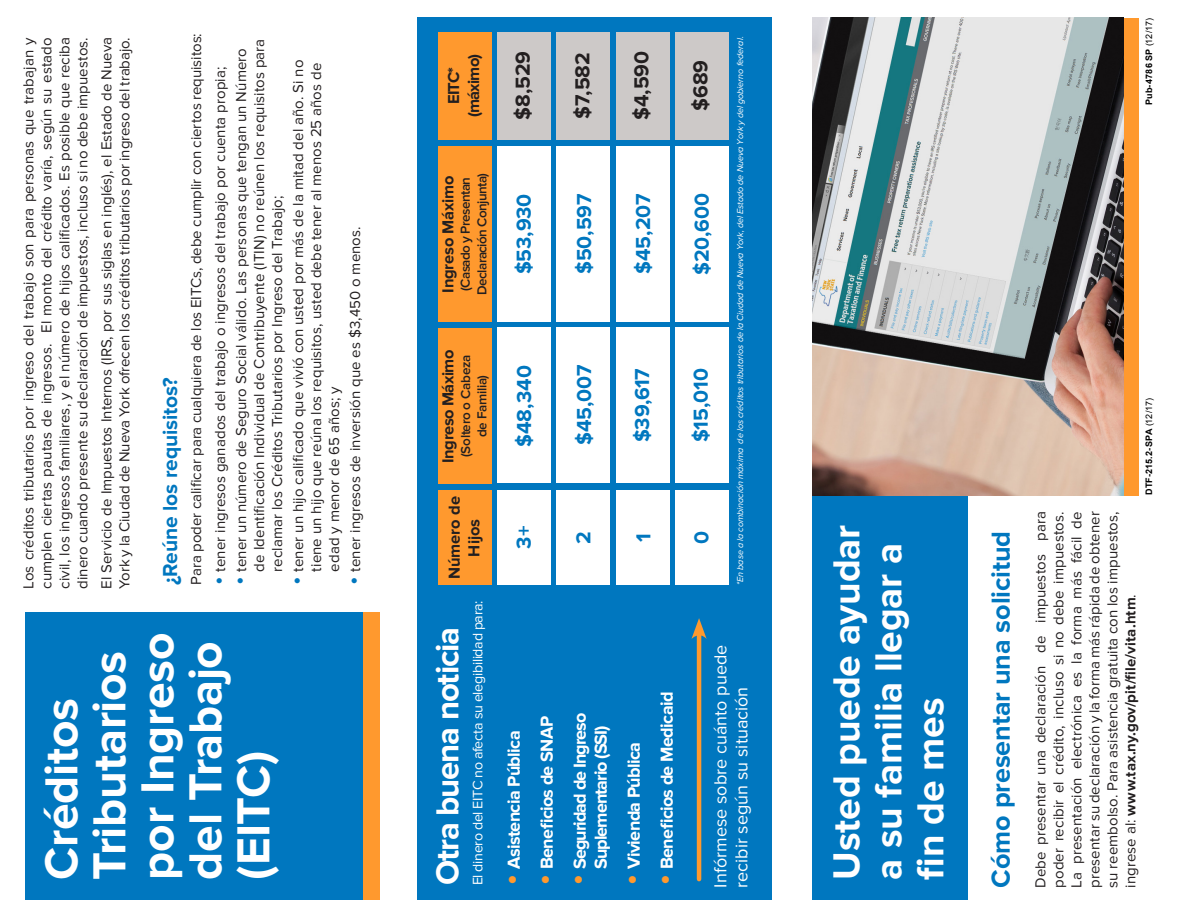
<style>
.page{position:relative;width:1188px;height:918px;background:#fff}
.page>*{position:absolute;margin:0;border:0;box-sizing:border-box;transform-origin:0 0}
.t1{font:700 48px/48px "Proxima Nova";letter-spacing:-.005em;color:#fff}
.t2{font:700 39px/42px "Proxima Nova";letter-spacing:-.01em;color:#fff}
.t3{font:700 33px "Proxima Nova";letter-spacing:-.035em;color:#fff}
.t4{font:700 27px "Proxima Nova";letter-spacing:-.005em;color:#0077bf}
.t5{font:700 21px "Proxima Nova";letter-spacing:-.005em;color:#0077bf}
.t6{font:700 21px "Proxima Nova";color:#231f20}
.t7{font:700 18px/21px "Proxima Nova";letter-spacing:-.035em;color:#fff;text-align:center}
.t8{font:18px/21px "Proxima Nova";color:#fff}
.t9{font:700 16.5px/19.8px "Proxima Nova";letter-spacing:-.01em;color:#231f20;text-align:center}
.t10{font:700 16.5px "Proxima Nova";letter-spacing:-.03em;color:#231f20}
.t11{font:15px/18px "Proxima Nova";letter-spacing:.005em;color:#231f20;text-align:justify}
.t12{font:14.25px "Proxima Nova";letter-spacing:-.02em;color:#fff}
.t13{font:600 13.5px/16.5px "Proxima Nova";letter-spacing:-.035em;color:#231f20;text-align:center}
.t14{font:italic 9px "Proxima Nova";color:#fff}
.t15{font:700 9px "Arial";letter-spacing:.015em;color:#000}
.s1{font-size:24px;color:#0077bf}
.s2{font-size:30px;color:#ff992e}
.s3{font-weight:400}
.s4{font-weight:700}
</style>
<div class="page">
<div style="left:813px;top:496px;width:155px;height:404px;background:#0077bf"></div>
<div style="left:417px;top:18px;width:354px;height:882px;background:#0077bf"></div>
<div style="left:26px;top:612px;width:345px;height:288px;background:#0077bf"></div>
<hr style="left:697px;top:631px;width:4px;height:248px;background:#ff992e">
<svg style="left:691px;top:618px;width:16px;height:21px"></svg>
<div style="left:1122px;top:18px;width:16px;height:478px;background:#ff992e"></div>
<img style="left:813px;top:18px;width:310px;height:478px">
<div style="left:364px;top:612px;width:16px;height:288px;background:#ff992e"></div>
<div style="left:497px;top:146px;width:54px;height:176px;background:#fff"></div>
<div style="left:556px;top:146px;width:54px;height:176px;background:#fff"></div>
<div style="left:675px;top:146px;width:54px;height:176px;background:#fff"></div>
<div style="left:616px;top:146px;width:54px;height:176px;background:#fff"></div>
<div style="left:438px;top:490px;width:54px;height:95px;background:#ff992e"></div>
<div style="left:438px;top:146px;width:54px;height:176px;background:#ff992e"></div>
<div style="left:497px;top:490px;width:54px;height:95px;background:#fff"></div>
<div style="left:556px;top:490px;width:54px;height:95px;background:#fff"></div>
<div style="left:616px;top:490px;width:54px;height:95px;background:#fff"></div>
<div style="left:675px;top:490px;width:54px;height:95px;background:#fff"></div>
<div style="left:497px;top:32px;width:54px;height:108px;background:#cdc9c8"></div>
<div style="left:556px;top:32px;width:54px;height:108px;background:#cdc9c8"></div>
<div style="left:675px;top:32px;width:54px;height:108px;background:#cdc9c8"></div>
<div style="left:616px;top:32px;width:54px;height:108px;background:#cdc9c8"></div>
<div style="left:438px;top:32px;width:54px;height:108px;background:#ff992e"></div>
<div style="left:497px;top:328px;width:54px;height:155px;background:#fff"></div>
<div style="left:556px;top:328px;width:54px;height:155px;background:#fff"></div>
<div style="left:675px;top:328px;width:54px;height:155px;background:#fff"></div>
<div style="left:616px;top:328px;width:54px;height:155px;background:#fff"></div>
<div style="left:438px;top:328px;width:54px;height:156px;background:#ff992e"></div>
<p class="t11" style="left:20px;top:589px;width:553px;rotate:-90deg">Los créditos tributarios por ingreso del trabajo son para personas que trabajan y cumplen ciertas pautas de ingresos. El monto del crédito varía, según su estado civil, los ingresos familiares, y el número de hijos calificados. Es posible que reciba dinero cuando presente su declaración de impuestos, incluso si no debe impuestos.</p>
<p class="t11" style="left:98px;top:589px;width:553px;rotate:-90deg">El Servicio de Impuestos Internos (IRS, por sus siglas en inglés), el Estado de Nueva<br>York y la Ciudad de Nueva York ofrecen los créditos tributarios por ingreso del trabajo.</p>
<p class="t5" style="left:158px;top:585px;width:209px;rotate:-90deg">¿Reúne los requisitos?</p>
<p class="t11" style="left:187px;top:585px;width:553px;rotate:-90deg">Para poder calificar para cualquiera de los EITCs, debe cumplir con ciertos requisitos:</p>
<p class="t11" style="left:232px;top:585px;width:538px;rotate:-90deg"><span class="s1">•</span> tener un número de Seguro Social válido. Las personas que tengan un Número</p>
<p class="t11" style="left:250px;top:572px;width:534px;rotate:-90deg">de Identificación Individual de Contribuyente (ITIN) no reúnen los requisitos para</p>
<p class="t11" style="left:289px;top:572px;width:513px;text-align:left;text-indent:-14px;rotate:-90deg"><span class="s1">•</span> tener un hijo calificado que vivió con usted por más de la mitad del año. Si no tiene un hijo que reúna los requisitos, usted debe tener al menos 25 años de edad y menor de 65 años; y</p>
<p class="t11" style="left:211px;top:585px;width:520px;rotate:-90deg"><span class="s1">•</span> tener ingresos ganados del trabajo o ingresos del trabajo por cuenta propia;</p>
<p class="t11" style="left:268px;top:572px;width:377px;rotate:-90deg">reclamar los Créditos Tributarios por Ingreso del Trabajo;</p>
<p class="t11" style="left:346px;top:585px;width:360px;rotate:-90deg"><span class="s1">•</span> tener ingresos de inversión que es $3,450 o menos.</p>
<p class="t9" style="left:444px;top:104px;width:39px;rotate:-90deg">EITC*</p>
<p class="t6" style="left:511px;top:120px;width:70px;rotate:-90deg">$8,529</p>
<p class="t6" style="left:570px;top:119px;width:68px;rotate:-90deg">$7,582</p>
<p class="t6" style="left:629px;top:120px;width:71px;rotate:-90deg">$4,590</p>
<p class="t9" style="left:464px;top:117px;width:64px;rotate:-90deg">(máximo)</p>
<p class="t6" style="left:688px;top:111px;width:53px;rotate:-90deg">$689</p>
<p class="t9" style="left:438px;top:293px;width:119px;rotate:-90deg">Ingreso Máximo</p>
<p class="t13" style="left:457px;top:295px;width:123px;rotate:-90deg">(Casado y Presentan<br>Declaración Conjunta)</p>
<p class="t5" style="left:512px;top:274px;width:82px;rotate:-90deg">$53,930</p>
<p class="t5" style="left:572px;top:274px;width:82px;rotate:-90deg">$50,597</p>
<p class="t5" style="left:631px;top:274px;width:82px;rotate:-90deg">$45,207</p>
<p class="t5" style="left:690px;top:275px;width:83px;rotate:-90deg">$20,600</p>
<p class="t10" style="left:439px;top:463px;width:115px;rotate:-90deg">Ingreso Máximo</p>
<p class="t13" style="left:458px;top:457px;width:103px;rotate:-90deg">(Soltero o Cabeza de Familia)</p>
<p class="t5" style="left:512px;top:447px;width:84px;rotate:-90deg">$48,340</p>
<p class="t5" style="left:572px;top:445px;width:82px;rotate:-90deg">$45,007</p>
<p class="t5" style="left:630px;top:442px;width:76px;rotate:-90deg">$39,617</p>
<p class="t5" style="left:689px;top:442px;width:75px;rotate:-90deg">$15,010</p>
<p class="t9" style="left:445px;top:579px;width:85px;rotate:-90deg">Número de<br>Hijos</p>
<p class="t5" style="left:512px;top:549px;width:24px;rotate:-90deg">3+</p>
<p class="t5" style="left:571px;top:544px;width:14px;rotate:-90deg">2</p>
<p class="t5" style="left:631px;top:542px;width:10px;rotate:-90deg">1</p>
<p class="t5" style="left:689px;top:544px;width:15px;rotate:-90deg">0</p>
<p class="t14" style="left:735px;top:585px;width:550px;rotate:-90deg">*En base a la combinación máxima de los créditos tributarios de la Ciudad de Nueva York, del Estado de Nueva York y del gobierno federal.</p>
<p class="t12" style="left:469px;top:885px;width:286px;rotate:-90deg">El dinero del EITC no afecta su elegibilidad para:</p>
<p class="t3" style="left:428px;top:885px;width:260px;rotate:-90deg">Otra buena noticia</p>
<p class="t1" style="left:39px;top:880px;width:248px;rotate:-90deg">Créditos<br>Tributarios por Ingreso del Trabajo (EITC)</p>
<p class="t8" style="left:710px;top:888px;width:245px;rotate:-90deg">Infórmese sobre cuánto puede recibir según su situación</p>
<p class="t7" style="left:657px;top:885px;width:195px;rotate:-90deg"><span class="s2">•</span> Beneficios de Medicaid</p>
<p class="t7" style="left:537px;top:885px;width:171px;rotate:-90deg"><span class="s2">•</span> Beneficios de SNAP</p>
<p class="t7" style="left:570px;top:885px;width:174px;rotate:-90deg"><span class="s2">•</span> Seguridad de Ingreso<br>Suplementario (SSI)</p>
<p class="t7" style="left:504px;top:885px;width:156px;rotate:-90deg"><span class="s2">•</span> Asistencia Pública</p>
<p class="t7" style="left:624px;top:885px;width:145px;rotate:-90deg"><span class="s2">•</span> Vivienda Pública</p>
<p class="t15" style="left:1143px;top:105px;width:89px;rotate:-90deg">Pub-4786 SP <span class="s3">(12/17)</span></p>
<p class="t2" style="left:826px;top:880px;width:356px;rotate:-90deg">Usted puede ayudar a su familia llegar a fin de mes</p>
<p class="t4" style="left:985px;top:888px;width:358px;rotate:-90deg">Cómo presentar una solicitud</p>
<p class="t15" style="left:1143px;top:495px;width:98px;rotate:-90deg">DTF-215.2-SPA <span class="s3">(12/17)</span></p>
<p class="t11" style="left:1032px;top:888px;width:378px;rotate:-90deg">Debe presentar una declaración de impuestos para poder recibir el crédito, incluso si no debe impuestos.<br>La presentación electrónica es la forma más fácil de presentar su declaración y la forma más rápida de obtener su reembolso. Para asistencia gratuita con los impuestos, ingrese al: <span class="s4">www.tax.ny.gov/pit/file/vita.htm</span>.</p>
</div>
